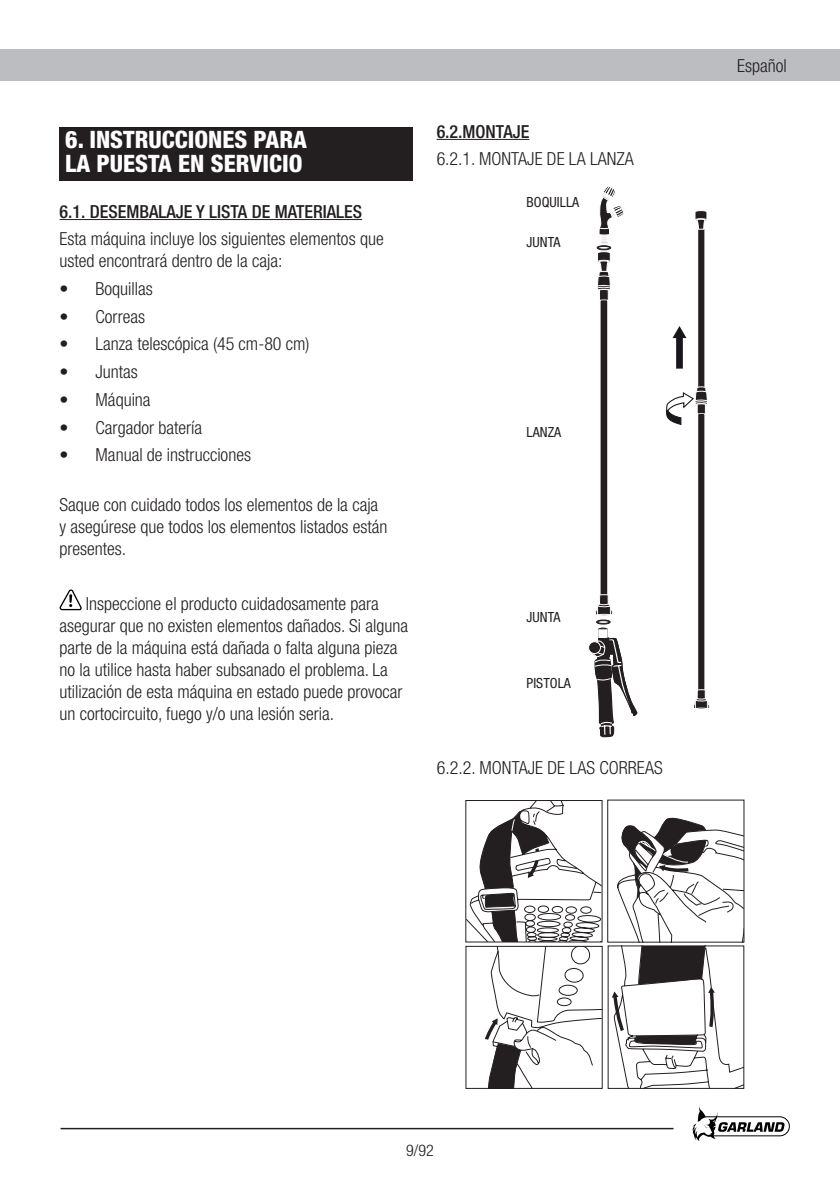
<style>
.page{position:relative;width:840px;height:1191px;background:#fff}
.page>*{position:absolute;margin:0;border:0;box-sizing:border-box;transform-origin:0 0}
.TITULO{font:800 condensed 24px "Helvetica Neue LT Std";color:#fff}
.t1{font:300 condensed 18px/22px "Helvetica Neue LT Std";color:#231f20}
.t2{font:500 condensed 18px "Helvetica Neue LT Std";color:#231f20}
.t3{font:300 condensed 16px "Helvetica Neue LT Std";color:#231f20}
.TEXTO{font:condensed 14px "Helvetica Neue LT Std";color:#231f20}
</style>
<div class="page">
<div style="left:0;top:50px;width:839px;height:31px;background:#bcbdc0"></div>
<svg style="left:692px;top:1107px;width:97px;height:34px"></svg>
<hr style="left:60px;top:1127px;width:613px;height:2px;background:#231f20">
<div style="left:60px;top:127px;width:352px;height:30px;background:#231f20"></div>
<div style="left:60px;top:151px;width:352px;height:30px;background:#231f20"></div>
<hr style="left:60px;top:219px;width:302px;height:1px;background:#231f20">
<svg style="left:59px;top:590px;width:23px;height:21px"></svg>
<hr style="left:436px;top:139px;width:93px;height:1px;background:#231f20">
<div style="left:587px;top:641px;width:13px;height:13px;border:1px solid #fff;border-radius:50%"></div>
<svg style="left:590px;top:186px;width:48px;height:552px"></svg>
<svg style="left:666px;top:210px;width:43px;height:499px"></svg>
<div style="left:607px;top:799px;width:137px;height:143px;border:1px solid #231f20"></div>
<svg style="left:465px;top:800px;width:137px;height:286px"></svg>
<div style="left:465px;top:946px;width:137px;height:142px;border:1px solid #231f20"></div>
<svg style="left:611px;top:815px;width:132px;height:271px"></svg>
<p class="TITULO" style="left:65px;top:125px;width:243px">6. INSTRUCCIONES PARA</p>
<p class="TITULO" style="left:65px;top:149px;width:238px">LA PUESTA EN SERVICIO</p>
<p class="t2" style="left:60px;top:201px;width:304px">6.1. DESEMBALAJE Y LISTA DE MATERIALES</p>
<p class="t1" style="left:60px;top:228px;width:325px">Esta máquina incluye los siguientes elementos que usted encontrará dentro de la caja:</p>
<p class="t1" style="left:60px;top:278px;width:95px">• Boquillas</p>
<p class="t1" style="left:60px;top:305px;width:87px">• Correas</p>
<p class="t1" style="left:60px;top:333px;width:251px">• Lanza telescópica (45 cm-80 cm)</p>
<p class="t1" style="left:60px;top:361px;width:80px">• Juntas</p>
<p class="t1" style="left:60px;top:388px;width:92px">• Máquina</p>
<p class="t1" style="left:60px;top:416px;width:144px">• Cargador batería</p>
<p class="t1" style="left:60px;top:444px;width:193px">• Manual de instrucciones</p>
<p class="t1" style="left:60px;top:493px;width:329px">Saque con cuidado todos los elementos de la caja y asegúrese que todos los elementos listados están presentes.</p>
<p class="t1" style="left:60px;top:593px;width:350px;text-indent:26px">Inspeccione el producto cuidadosamente para asegurar que no existen elementos dañados. Si alguna parte de la máquina está dañada o falta alguna pieza no la utilice hasta haber subsanado el problema. La utilización de esta máquina en estado puede provocar un cortocircuito, fuego y/o una lesión seria.</p>
<p class="t2" style="left:436px;top:120px;width:94px">6.2.MONTAJE</p>
<p class="t1" style="left:436px;top:148px;width:198px">6.2.1. MONTAJE DE LA LANZA</p>
<p class="TEXTO" style="left:526px;top:194px;width:54px">BOQUILLA</p>
<p class="TEXTO" style="left:526px;top:234px;width:35px">JUNTA</p>
<p class="TEXTO" style="left:526px;top:424px;width:36px">LANZA</p>
<p class="TEXTO" style="left:526px;top:609px;width:35px">JUNTA</p>
<p class="TEXTO" style="left:526px;top:675px;width:46px">PISTOLA</p>
<p class="t1" style="left:436px;top:756px;width:227px">6.2.2. MONTAJE DE LAS CORREAS</p>
<p class="t1" style="left:736px;top:54px;width:51px">Español</p>
<p class="t3" style="left:406px;top:1141px;width:29px">9/92</p>
</div>
